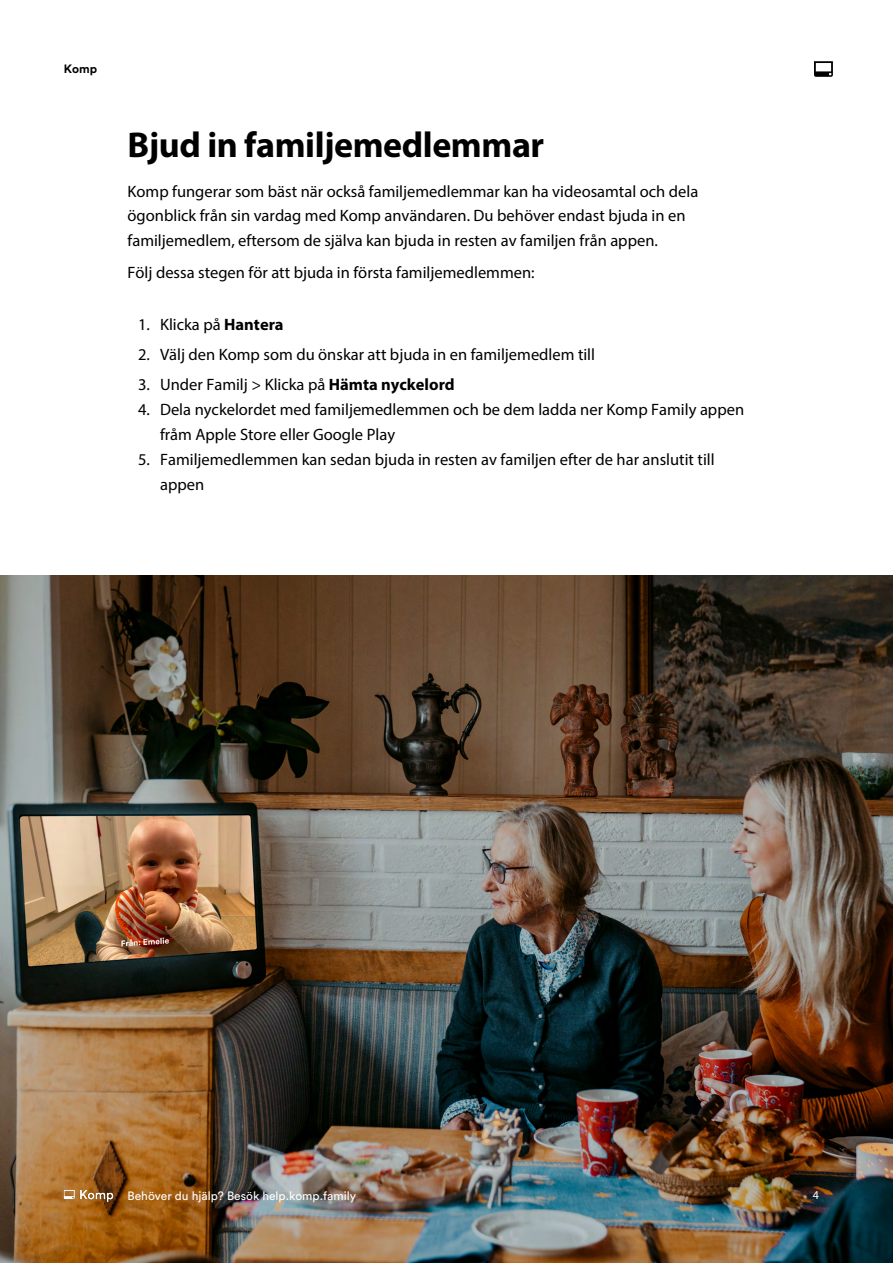
<style>
.page{position:relative;width:893px;height:1263px;background:#fff}
.page>*{position:absolute;margin:0;border:0;box-sizing:border-box;transform-origin:0 0}
.t1{font:700 36px "Myriad Pro";letter-spacing:-.01em;color:#000}
.t2{font:16.5px/24.8px "Myriad Pro";color:#000}
.t3{font:12px "Circular Std";color:#fff}
.t4{font:700 12px "Circular Std";color:#000}
.t5{font:12px "Myriad Pro";color:#fff}
.s1{font-weight:700}
</style>
<div class="page">
<img style="left:0;top:575px;width:893px;height:688px">
<img style="left:60px;top:1185px;width:57px;height:18px">
<img style="left:814px;top:61px;width:18px;height:16px">
<p class="t4" style="left:64px;top:61px;width:35px">Komp</p>
<h1 class="t1" style="left:128px;top:121px;width:418px">Bjud in familjemedlemmar</h1>
<p class="t2" style="left:128px;top:178px;width:572px">Komp fungerar som bäst när också familjemedlemmar kan ha videosamtal och dela ögonblick från sin vardag med Komp användaren. Du behöver endast bjuda in en familjemedlem, eftersom de själva kan bjuda in resten av familjen från appen.</p>
<p class="t2" style="left:128px;top:260px;width:409px">Följ dessa stegen för att bjuda in första familjemedlemmen:</p>
<p class="t2" style="left:138px;top:312px;width:147px">1. Klicka på <span class="s1">Hantera</span></p>
<p class="t2" style="left:138px;top:342px;width:459px">2. Välj den Komp som du önskar att bjuda in en familjemedlem till</p>
<p class="t2" style="left:138px;top:372px;width:318px">3. Under Familj &gt; Klicka på <span class="s1">Hämta nyckelord</span></p>
<p class="t2" style="left:160px;top:396px;width:586px;line-height:25.5px;text-indent:-22px">4. Dela nyckelordet med familjemedlemmen och be dem ladda ner Komp Family appen fråm Apple Store eller Google Play</p>
<p class="t2" style="left:160px;top:446px;width:556px;line-height:25.5px;text-indent:-22px">5. Familjemedlemmen kan sedan bjuda in resten av familjen efter de har anslutit till appen</p>
<p class="t3" style="left:128px;top:1188px;width:230px">Behöver du hjälp? Besök help.komp.family</p>
<p class="t5" style="left:813px;top:1188px;width:8px">4</p>
</div>
